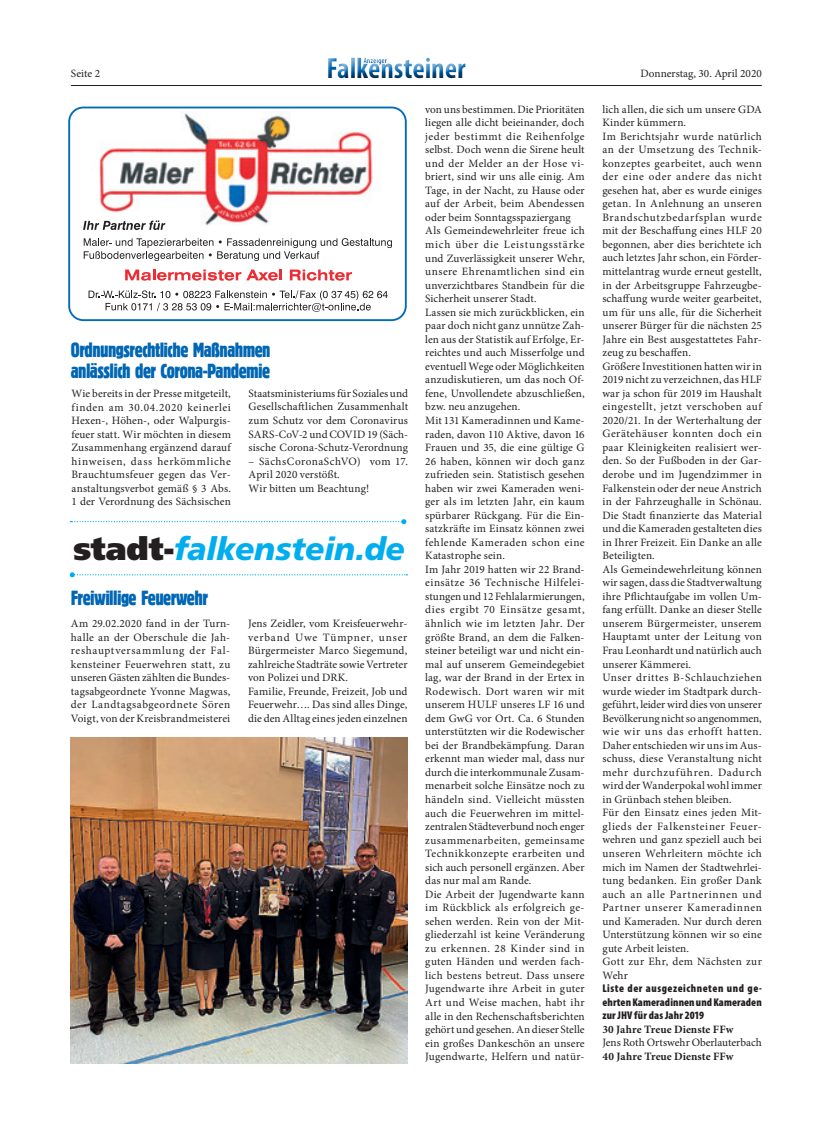
<style>
.page{position:relative;width:815px;height:1134px;background:#fff}
.page>*{position:absolute;margin:0;border:0;box-sizing:border-box;transform-origin:0 0}
.t1{font:italic 900 31.88px "Frutiger";letter-spacing:-.01em;color:#00aeef}
.t2{font:700 condensed 29.38px "Myriad Pro";color:#0166b3}
.t3{font:21.25px/21.2px "Block D Regu Extr Cond";letter-spacing:-.025em;color:#0166b3}
.t4{font:11.25px/13.5px "Minion Pro";letter-spacing:.015em;color:#231f20}
.t5{font:900 condensed 11.25px/13.5px "Myriad Pro";letter-spacing:.01em;color:#231f20;text-align:justify}
.t6{font:700 11.25px "Minion Pro";letter-spacing:.005em;color:#231f20}
.t7{font:700 condensed 7.75px "Myriad Pro";color:#0166b3}
.s1{font-style:normal;color:#231f20}
</style>
<div class="page">
<hr style="left:71px;top:85px;width:691px;height:1px;background:#231f20">
<div style="left:317px;top:48px;width:161px;height:39px;background:#fff"></div>
<div style="left:321px;top:52px;width:154px;height:35px;background:#231f20;opacity:.75"></div>
<svg style="left:70px;top:572px;width:337px;height:5px"></svg>
<svg style="left:70px;top:519px;width:336px;height:5px"></svg>
<div style="left:68px;top:107px;width:339px;height:214px;border:2px solid #006cb7;border-radius:14px"></div>
<svg style="left:125px;top:270px;width:157px;height:11px"></svg>
<svg style="left:290px;top:270px;width:62px;height:11px"></svg>
<svg style="left:89px;top:290px;width:299px;height:22px"></svg>
<img style="left:99px;top:112px;width:274px;height:113px">
<svg style="left:84px;top:238px;width:308px;height:23px"></svg>
<svg style="left:83px;top:221px;width:82px;height:9px"></svg>
<img style="left:71px;top:737px;width:336px;height:326px">
<p class="t7" style="left:363px;top:56px;width:25px">Anzeiger</p>
<h2 class="t2" style="left:326px;top:50px;width:141px">Falkensteiner</h2>
<p class="t4" style="left:71px;top:67px;width:31px">Seite 2</p>
<p class="t4" style="left:641px;top:67px;width:123px">Donnerstag, 30. April 2020</p>
<h3 class="t3" style="left:71px;top:339px;width:201px">Ordnungsrechtliche Maßnahmen anlässlich der Corona-Pandemie</h3>
<p class="t4" style="left:71px;top:387px;width:161px;text-align:justify">Wie bereits in der Presse mitgeteilt, finden am 30.04.2020 keinerlei Hexen-, Höhen-, oder Walpurgis&shy;feuer statt. Wir möchten in diesem Zusammenhang ergänzend darauf hinweisen, dass herkömmliche Brauchtumsfeuer gegen das Ver&shy;anstaltungsverbot gemäß § 3 Abs.<br>1 der Verordnung des Sächsischen</p>
<p class="t4" style="left:249px;top:387px;width:161px;text-align:justify">Staatsministeriums für Soziales und Gesellschaftlichen Zusammenhalt zum Schutz vor dem Coronavirus SARS-CoV-2 und COVID 19 (Säch&shy;sische Corona-Schutz-Verordnung</p>
<p class="t4" style="left:249px;top:454px;width:161px">– SächsCoronaSchVO) vom 17.<br>April 2020 verstößt.<br>Wir bitten um Beachtung!</p>
<h1 class="t1" style="left:73px;top:529px;width:333px"><span class="s1">stadt-</span>falkenstein.de</h1>
<h3 class="t3" style="left:71px;top:588px;width:139px">Freiwillige Feuerwehr</h3>
<p class="t4" style="left:71px;top:617px;width:161px;text-align:justify">Am 29.02.2020 fand in der Turn&shy;halle an der Oberschule die Jah&shy;reshauptversammlung der Fal&shy;kensteiner Feuerwehren statt, zu unseren Gästen zählten die Bundes&shy;tagsabgeordnete Yvonne Magwas, der Landtagsabgeordnete Sören Voigt, von der Kreisbrandmeisterei</p>
<p class="t4" style="left:248px;top:617px;width:161px">Jens Zeidler, vom Kreisfeuerwehr&shy;verband Uwe Tümpner, unser<br>Bürgermeister Marco Siegemund, zahlreiche Stadträte sowie Vertreter von Polizei und DRK.<br>Familie, Freunde, Freizeit, Job und<br>Feuerwehr…. Das sind alles Dinge, die den Alltag eines jeden einzelnen</p>
<p class="t4" style="left:425px;top:102px;width:161px">von uns bestimmen. Die Prioritäten liegen alle dicht beieinander, doch jeder bestimmt die Reihenfolge selbst. Doch wenn die Sirene heult und der Melder an der Hose vi&shy;briert, sind wir uns alle einig. Am<br>Tage, in der Nacht, zu Hause oder auf der Arbeit, beim Abendessen oder beim Sonntagsspaziergang<br>Als Gemeindewehrleiter freue ich mich über die Leistungsstärke und Zuverlässigkeit unserer Wehr, unsere Ehrenamtlichen sind ein unverzichtbares Standbein für die<br>Sicherheit unserer Stadt.<br>Lassen sie mich zurückblicken, ein paar doch nicht ganz unnütze Zah&shy;len aus der Statistik auf Erfolge, Er&shy;reichtes und auch Misserfolge und eventuell Wege oder Möglichkeiten anzudiskutieren, um das noch Of&shy;fene, Unvollendete abzuschließen, bzw. neu anzugehen.<br>Mit 131 Kameradinnen und Kame&shy;raden, davon 110 Aktive, davon 16<br>Frauen und 35, die eine gültige G<br>26 haben, können wir doch ganz zufrieden sein. Statistisch gesehen haben wir zwei Kameraden weni&shy;ger als im letzten Jahr, ein kaum spürbarer Rückgang. Für die Ein&shy;satzkräfte im Einsatz können zwei fehlende Kameraden schon eine<br>Katastrophe sein.<br>Im Jahr 2019 hatten wir 22 Brand&shy;einsätze 36 Technische Hilfelei&shy;stungen und 12 Fehlalarmierungen, dies ergibt 70 Einsätze gesamt, ähnlich wie im letzten Jahr. Der größte Brand, an dem die Falken&shy;steiner beteiligt war und nicht ein&shy;mal auf unserem Gemeindegebiet lag, war der Brand in der Ertex in<br>Rodewisch. Dort waren wir mit unserem HULF unseres LF 16 und dem GwG vor Ort. Ca. 6 Stunden unterstützten wir die Rodewischer bei der Brandbekämpfung. Daran erkennt man wieder mal, dass nur durch die interkommunale Zusam&shy;menarbeit solche Einsätze noch zu händeln sind. Vielleicht müssten auch die Feuerwehren im mittel&shy;zentralen Städteverbund noch enger zusammenarbeiten, gemeinsame<br>Technikkonzepte erarbeiten und sich auch personell ergänzen. Aber das nur mal am Rande.<br>Die Arbeit der Jugendwarte kann im Rückblick als erfolgreich ge&shy;sehen werden. Rein von der Mit&shy;gliederzahl ist keine Veränderung zu erkennen. 28 Kinder sind in guten Händen und werden fach&shy;lich bestens betreut. Dass unsere<br>Jugendwarte ihre Arbeit in guter<br>Art und Weise machen, habt ihr alle in den Rechenschaftsberichten gehört und gesehen. An dieser Stelle ein großes Dankeschön an unsere<br>Jugendwarte, Helfern und natür-</p>
<p class="t4" style="left:602px;top:102px;width:161px">lich allen, die sich um unsere GDA<br>Kinder kümmern.<br>Im Berichtsjahr wurde natürlich an der Umsetzung des Technik&shy;konzeptes gearbeitet, auch wenn der eine oder andere das nicht gesehen hat, aber es wurde einiges getan. In Anlehnung an unseren<br>Brandschutzbedarfsplan wurde mit der Beschaffung eines HLF 20 begonnen, aber dies berichtete ich auch letztes Jahr schon, ein Förder&shy;mittelantrag wurde erneut gestellt, in der Arbeitsgruppe Fahrzeugbe&shy;schaffung wurde weiter gearbeitet, um für uns alle, für die Sicherheit unserer Bürger für die nächsten 25<br>Jahre ein Best ausgestattetes Fahr&shy;zeug zu beschaffen.<br>Größere Investitionen hatten wir in<br>2019 nicht zu verzeichnen, das HLF war ja schon für 2019 im Haushalt eingestellt, jetzt verschoben auf<br>2020/21. In der Werterhaltung der<br>Gerätehäuser konnten doch ein paar Kleinigkeiten realisiert wer&shy;den. So der Fußboden in der Gar&shy;derobe und im Jugendzimmer in<br>Falkenstein oder der neue Anstrich in der Fahrzeughalle in Schönau.<br>Die Stadt finanzierte das Material und die Kameraden gestalteten dies in Ihrer Freizeit. Ein Danke an alle<br>Beteiligten.<br>Als Gemeindewehrleitung können wir sagen, dass die Stadtverwaltung ihre Pflichtaufgabe im vollen Um&shy;fang erfüllt. Danke an dieser Stelle unserem Bürgermeister, unserem<br>Hauptamt unter der Leitung von<br>Frau Leonhardt und natürlich auch unserer Kämmerei.<br>Unser drittes B-Schlauchziehen wurde wieder im Stadtpark durch&shy;geführt, leider wird dies von unserer<br>Bevölkerung nicht so angenommen, wie wir uns das erhofft hatten.<br>Daher entschieden wir uns im Aus&shy;schuss, diese Veranstaltung nicht mehr durchzuführen. Dadurch wird der Wanderpokal wohl immer in Grünbach stehen bleiben.<br>Für den Einsatz eines jeden Mit&shy;glieds der Falkensteiner Feuer&shy;wehren und ganz speziell auch bei unseren Wehrleitern möchte ich mich im Namen der Stadtwehrlei&shy;tung bedanken. Ein großer Dank auch an alle Partnerinnen und<br>Partner unserer Kameradinnen und Kameraden. Nur durch deren<br>Unterstützung können wir so eine gute Arbeit leisten.<br>Gott zur Ehr, dem Nächsten zur<br>Wehr</p>
<p class="t5" style="left:602px;top:981px;width:161px">Liste der ausgezeichneten und ge&shy;ehrten Kameradinnen und Kameraden zur JHV für das Jahr 2019</p>
<p class="t6" style="left:602px;top:1021px;width:133px">30 Jahre Treue Dienste FFw</p>
<p class="t4" style="left:602px;top:1036px;width:161px">Jens Roth Ortswehr Oberlauterbach</p>
<p class="t6" style="left:602px;top:1048px;width:133px">40 Jahre Treue Dienste FFw</p>
</div>
